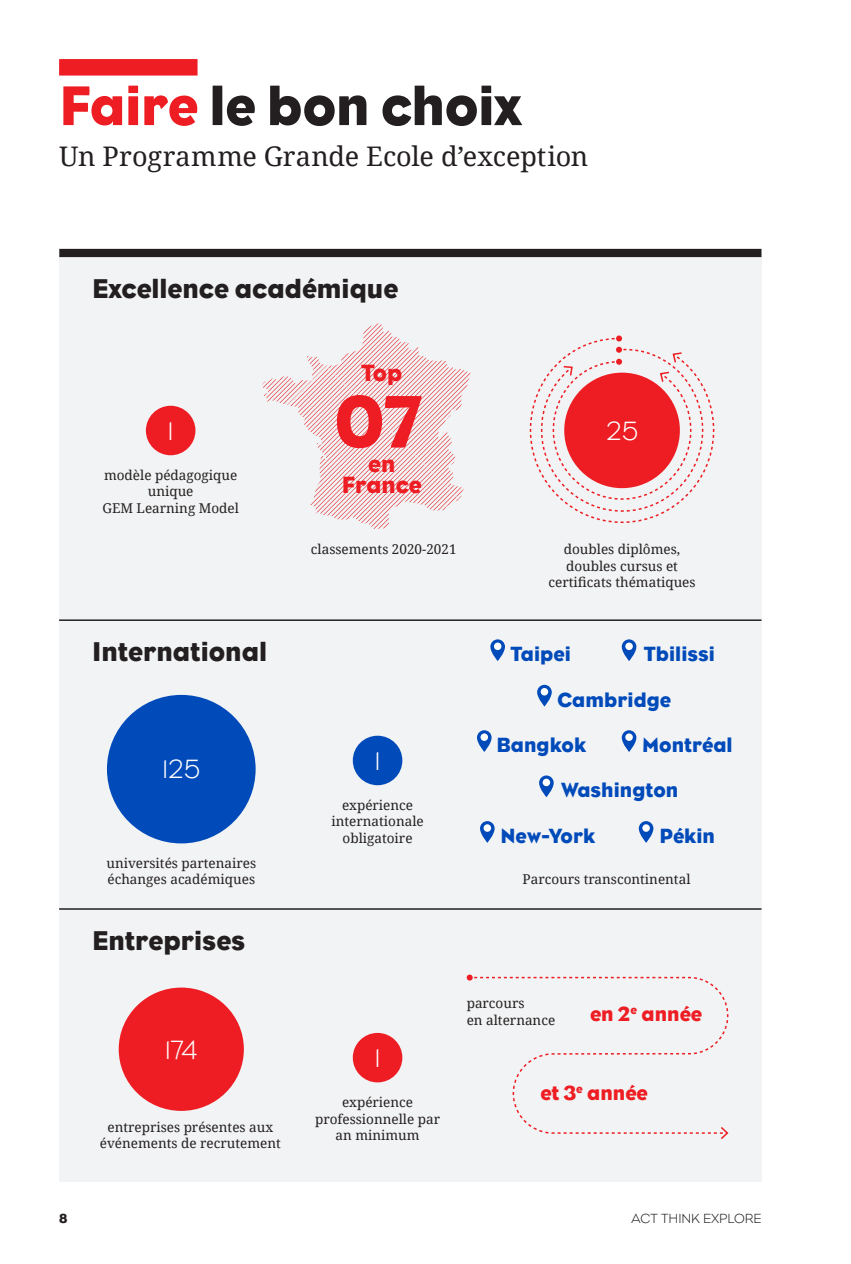
<style>
.page{position:relative;width:851px;height:1264px;background:#fff}
.page>*{position:absolute;margin:0;border:0;box-sizing:border-box;transform-origin:0 0}
.t1{font:75px "Eagle";color:#ee1d23}
.t2{font:57px "Eagle";letter-spacing:-.01em;color:#231f20}
.t3{font:27.75px "Eagle";color:#231f20}
.t4{font:27px "Droid Serif";letter-spacing:-.005em;color:#231f20}
.t5{font:300 27px "Eagle";color:#fff}
.t6{font:24px/21px "Eagle";color:#ee1d23;text-align:center}
.t7{font:21px "Eagle";color:#004aba}
.t8{font:21px "Eagle";color:#ee1d23}
.t9{font:13.5px/16.5px "Droid Serif";color:#231f20;text-align:center}
.t10{font:300 13.5px "Eagle";letter-spacing:.025em;color:#231f20}
.t11{font:13.5px "Eagle";color:#231f20}
.s1{color:#ee1d23}
</style>
<div class="page">
<div style="left:59px;top:249px;width:702px;height:932px;background:#f2f3f4"></div>
<svg style="left:539px;top:775px;width:14px;height:22px"></svg>
<div style="left:542px;top:779px;width:8px;height:7px;background:#fff;border-radius:50%"></div>
<div style="left:119px;top:987px;width:125px;height:124px;background:#ee1d23;border-radius:50%"></div>
<svg style="left:262px;top:323px;width:191px;height:206px"></svg>
<div style="left:146px;top:406px;width:49px;height:49px;background:#ee1d23;border-radius:50%"></div>
<div style="left:352px;top:1033px;width:50px;height:49px;background:#ee1d23;border-radius:50%"></div>
<div style="left:352px;top:736px;width:50px;height:49px;background:#004aba;border-radius:50%"></div>
<div style="left:107px;top:695px;width:148px;height:148px;background:#004aba;border-radius:50%"></div>
<div style="left:59px;top:59px;width:138px;height:17px;background:#ee1d23"></div>
<hr style="left:59px;top:908px;width:702px;height:2px;background:#231f20">
<hr style="left:59px;top:619px;width:702px;height:2px;background:#231f20">
<svg style="left:466px;top:974px;width:263px;height:165px"></svg>
<div style="left:59px;top:249px;width:702px;height:8px;background:#231f20"></div>
<svg style="left:529px;top:335px;width:185px;height:188px"></svg>
<svg style="left:480px;top:821px;width:14px;height:22px"></svg>
<div style="left:483px;top:824px;width:8px;height:8px;background:#fff;border-radius:50%"></div>
<svg style="left:638px;top:821px;width:15px;height:22px"></svg>
<div style="left:642px;top:824px;width:7px;height:8px;background:#fff;border-radius:50%"></div>
<svg style="left:621px;top:639px;width:15px;height:22px"></svg>
<div style="left:625px;top:642px;width:7px;height:8px;background:#fff;border-radius:50%"></div>
<svg style="left:490px;top:639px;width:14px;height:22px"></svg>
<svg style="left:493px;top:642px;width:8px;height:8px"></svg>
<svg style="left:477px;top:730px;width:14px;height:22px"></svg>
<div style="left:480px;top:733px;width:8px;height:8px;background:#fff;border-radius:50%"></div>
<svg style="left:621px;top:730px;width:15px;height:22px"></svg>
<div style="left:625px;top:733px;width:7px;height:8px;background:#fff;border-radius:50%"></div>
<svg style="left:537px;top:685px;width:14px;height:21px"></svg>
<div style="left:540px;top:688px;width:8px;height:7px;background:#fff;border-radius:50%"></div>
<h2 class="t2" style="left:59px;top:73px;width:464px"><span class="s1">Faire</span> le bon choix</h2>
<h3 class="t4" style="left:59px;top:138px;width:530px">Un Programme Grande Ecole d’exception</h3>
<h3 class="t3" style="left:92px;top:273px;width:307px">Excellence académique</h3>
<h3 class="t5" style="left:168px;top:415px;width:7px">1</h3>
<p class="t9" style="left:102px;top:466px;width:138px">modèle pédagogique unique<br>GEM Learning Model</p>
<h3 class="t3" style="left:92px;top:636px;width:176px">International</h3>
<h3 class="t5" style="left:162px;top:754px;width:39px">125</h3>
<p class="t9" style="left:106px;top:854px;width:151px;text-align:left">universités partenaires échanges académiques</p>
<h3 class="t3" style="left:92px;top:925px;width:155px">Entreprises</h3>
<h3 class="t5" style="left:165px;top:1034px;width:34px">174</h3>
<p class="t9" style="left:100px;top:1118px;width:182px">entreprises présentes aux événements de recrutement</p>
<h3 class="t6" style="left:361px;top:362px;width:43px">Top</h3>
<h1 class="t1" style="left:334px;top:379px;width:88px">07</h1>
<h3 class="t6" style="left:341px;top:453px;width:81px">en<br>France</h3>
<p class="t9" style="left:311px;top:541px;width:147px">classements 2020-2021</p>
<h3 class="t5" style="left:374px;top:745px;width:7px">1</h3>
<p class="t9" style="left:331px;top:796px;width:94px">expérience internationale obligatoire</p>
<h3 class="t5" style="left:605px;top:415px;width:34px">25</h3>
<p class="t9" style="left:548px;top:541px;width:148px">doubles diplômes, doubles cursus et certificats thématiques</p>
<h3 class="t7" style="left:510px;top:642px;width:62px">Taipei</h3>
<h3 class="t7" style="left:643px;top:642px;width:73px">Tbilissi</h3>
<h3 class="t7" style="left:556px;top:687px;width:115px">Cambridge</h3>
<h3 class="t7" style="left:496px;top:733px;width:91px">Bangkok</h3>
<h3 class="t7" style="left:641px;top:733px;width:92px">Montréal</h3>
<h3 class="t7" style="left:560px;top:778px;width:119px">Washington</h3>
<h3 class="t7" style="left:500px;top:824px;width:96px">New-York</h3>
<h3 class="t7" style="left:659px;top:824px;width:57px">Pékin</h3>
<p class="t9" style="left:522px;top:871px;width:169px">Parcours transcontinental</p>
<h3 class="t5" style="left:374px;top:1042px;width:7px">1</h3>
<p class="t9" style="left:315px;top:1093px;width:126px">expérience professionnelle par an minimum</p>
<p class="t9" style="left:466px;top:994px;width:90px;text-align:left">parcours<br>en alternance</p>
<h3 class="t8" style="left:589px;top:1002px;width:113px">en 2<sup>e</sup> année</h3>
<h3 class="t8" style="left:540px;top:1080px;width:109px">et 3<sup>e</sup> année</h3>
<p class="t11" style="left:59px;top:1210px;width:10px">8</p>
<p class="t10" style="left:631px;top:1210px;width:131px">ACT THINK EXPLORE</p>
</div>
